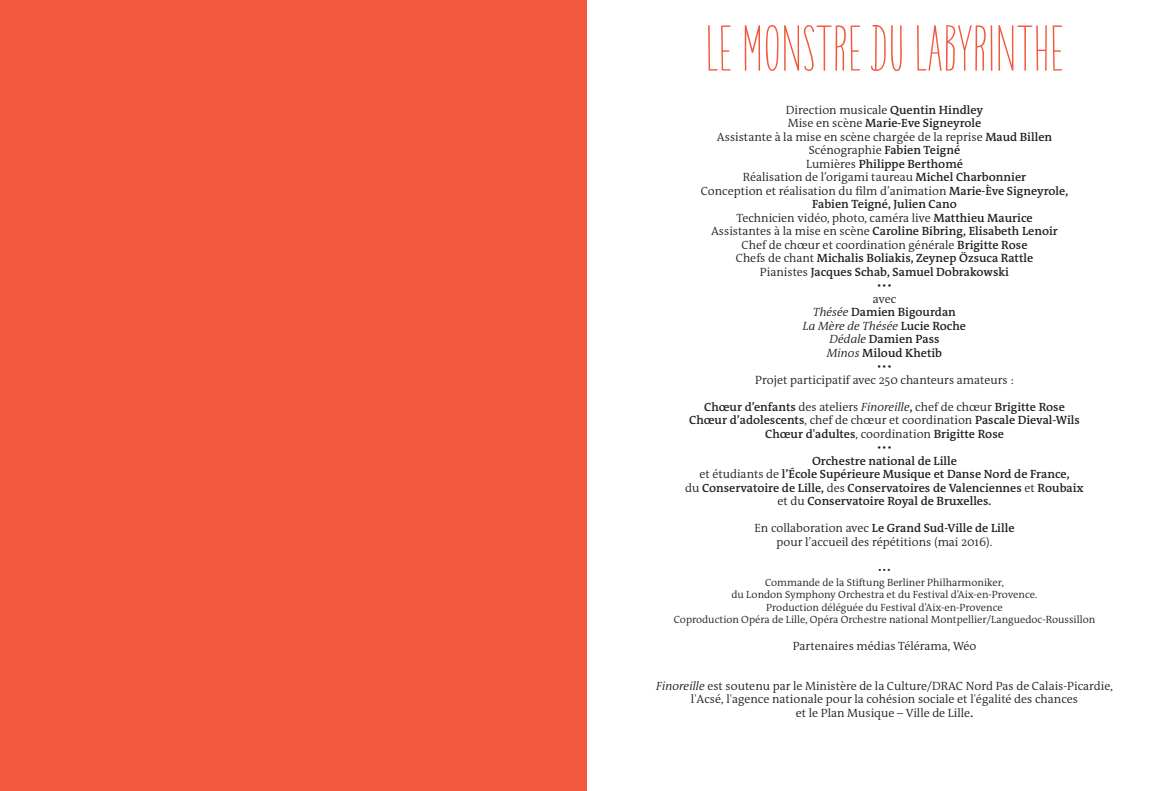
<style>
.page{position:relative;width:1174px;height:791px;background:#fff}
.page>*{position:absolute;margin:0;border:0;box-sizing:border-box;transform-origin:0 0}
.t1{font:700 60px "Only You Pro";color:#f0593e}
.t2{font:600 12px/13.5px "The Antiqua B W6";color:#231f20;text-align:center}
.t3{font:300 12px/13.5px "The Antiqua B W4";color:#231f20;text-align:center}
.t4{font:italic 300 12px "The Antiqua B W4";color:#231f20}
.t5{font:300 10.5px/12.6px "The Antiqua B W4";color:#231f20;text-align:center}
.s1{font-family:"The Antiqua B W6";font-weight:600}
.s2{font-family:"The Antiqua B W4";font-weight:300}
.s3{font-family:"The Antiqua B W4";font-weight:300;font-style:italic}
.s4{font-family:"The Antiqua B W6";font-weight:600;font-style:normal}
.s5{font-style:italic}
</style>
<div class="page">
<div style="left:0;top:0;width:587px;height:791px;background:#f0593e"></div>
<h1 class="t1" style="left:705px;top:25px;width:360px">LE MONSTRE DU LABYRINTHE</h1>
<p class="t3" style="left:786px;top:104px;width:199px">Direction musicale <span class="s1">Quentin Hindley</span></p>
<p class="t2" style="left:787px;top:117px;width:195px"><span class="s2">Mise en scène</span> Marie-Eve Signeyrole</p>
<p class="t3" style="left:717px;top:131px;width:337px">Assistante à la mise en scène chargée de la reprise <span class="s1">Maud Billen<br></span>Scénographie <span class="s1">Fabien Teigné</span></p>
<p class="t2" style="left:806px;top:158px;width:158px"><span class="s2">Lumières</span> Philippe Berthomé</p>
<p class="t3" style="left:700px;top:171px;width:369px">Réalisation de l’origami taureau <span class="s1">Michel Charbonnier<br></span>Conception et réalisation du film d’animation <span class="s1">Marie-Ève Signeyrole,</span></p>
<p class="t2" style="left:812px;top:198px;width:146px">Fabien Teigné, Julien Cano</p>
<p class="t3" style="left:736px;top:212px;width:298px">Technicien vidéo, photo, caméra live <span class="s1">Matthieu Maurice</span></p>
<p class="t2" style="left:711px;top:225px;width:348px"><span class="s2">Assistantes à la mise en scène</span> Caroline Bibring, Elisabeth Lenoir</p>
<p class="t3" style="left:741px;top:239px;width:287px">Chef de chœur et coordination générale <span class="s1">Brigitte Rose</span></p>
<p class="t2" style="left:735px;top:252px;width:299px"><span class="s2">Chefs de chant</span> Michalis Boliakis, Zeynep Özsuca Rattle<br><span class="s2">Pianistes</span> Jacques Schab, Samuel Dobrakowski</p>
<p class="t3" style="left:872px;top:279px;width:25px">••• avec</p>
<p class="t2" style="left:813px;top:306px;width:144px"><span class="s3">Thésée</span> Damien Bigourdan</p>
<p class="t4" style="left:803px;top:320px;width:165px">La Mère de Thésée <span class="s4">Lucie Roche</span></p>
<p class="t2" style="left:827px;top:333px;width:117px;text-align:left"><span class="s3">Dédale</span> Damien Pass<br><span class="s3">Minos</span> Miloud Khetib</p>
<p class="t3" style="left:755px;top:360px;width:260px">•••<br>Projet participatif avec 250 chanteurs amateurs :</p>
<p class="t2" style="left:689px;top:401px;width:392px">Chœur d’enfants <span class="s2">des ateliers</span> <span class="s3">Finoreille</span>, <span class="s2">chef de chœur</span> Brigitte Rose<br>Chœur d’adolescents<span class="s2">, chef de chœur et coordination</span> Pascale Dieval-Wils<br>Chœur d'adultes<span class="s2">, coordination</span> Brigitte Rose</p>
<p class="t3" style="left:876px;top:441px;width:17px">•••</p>
<p class="t2" style="left:685px;top:455px;width:400px">Orchestre national de Lille<br><span class="s2">et étudiants de</span> l’École Supérieure Musique et Danse Nord de France,<br><span class="s2">du</span> Conservatoire de Lille, <span class="s2">des</span> Conservatoires de Valenciennes <span class="s2">et</span> Roubaix <span class="s2">et du</span> Conservatoire Royal de Bruxelles.</p>
<p class="t2" style="left:754px;top:522px;width:261px"><span class="s2">En collaboration avec</span> Le Grand Sud-Ville de Lille</p>
<p class="t3" style="left:776px;top:536px;width:217px">pour l’accueil des répétitions (mai 2016).</p>
<p class="t5" style="left:674px;top:564px;width:423px">•••<br>Commande de la Stiftung Berliner Philharmoniker,<br>du London Symphony Orchestra et du Festival d’Aix-en-Provence.<br>Production déléguée du Festival d’Aix-en-Provence<br>Coproduction Opéra de Lille, Opéra Orchestre national Montpellier/Languedoc-Roussillon</p>
<p class="t3" style="left:792px;top:640px;width:185px">Partenaires médias Télérama, Wéo</p>
<p class="t3" style="left:656px;top:680px;width:458px"><span class="s5">Finoreille</span> est soutenu par le Ministère de la Culture/DRAC Nord Pas de Calais-Picardie, l'Acsé, l'agence nationale pour la cohésion sociale et l'égalité des chances<br>et le Plan Musique – Ville de Lille<span class="s1">.</span></p>
</div>
